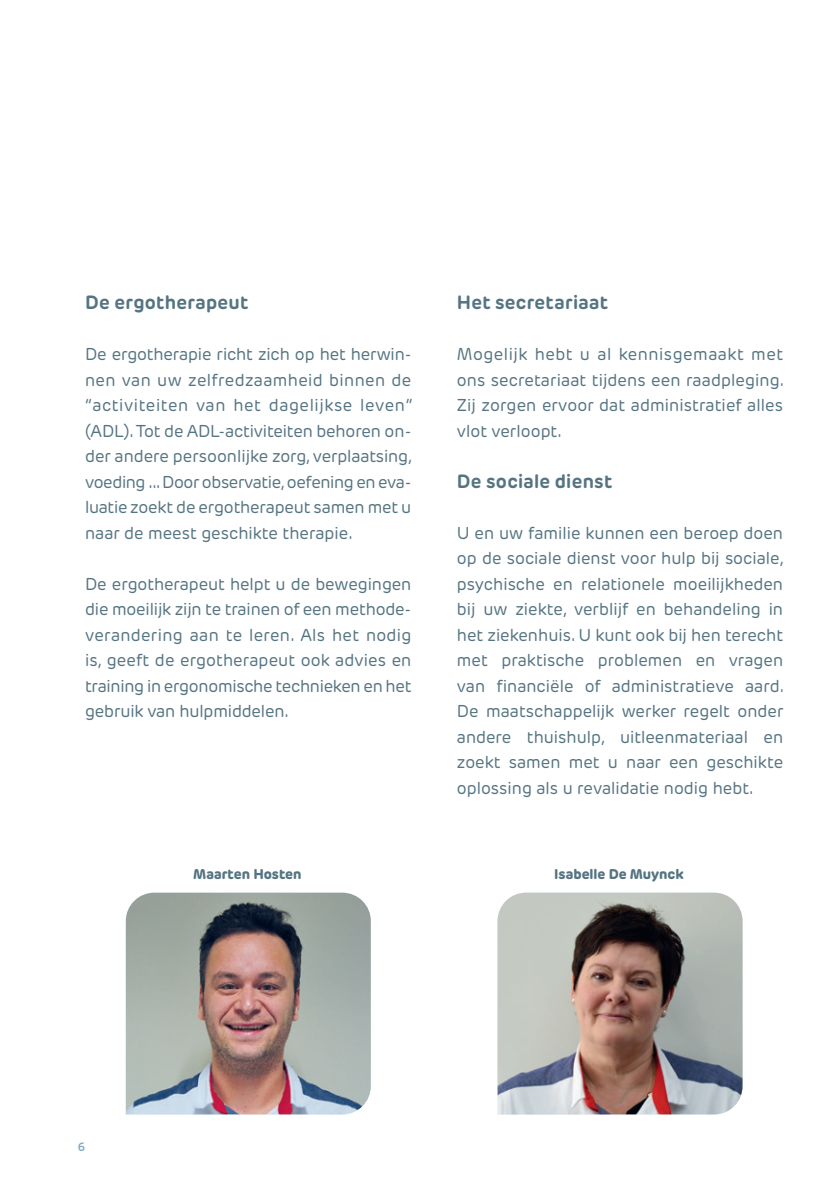
<style>
.page{position:relative;width:840px;height:1191px;background:#fff}
.page>*{position:absolute;margin:0;border:0;box-sizing:border-box;transform-origin:0 0}
.TITEL_N3{font:700 19px "New Rubrik";letter-spacing:.015em;color:#557482}
.BROODTEKST{font:17px/25.6px "New Rubrik";letter-spacing:-.005em;color:#557482;text-align:justify}
.TITEL_N3-2{font:17px/25.6px "New Rubrik";color:#557482;text-align:justify}
.BROODTEKST-2{font:800 14px "New Rubrik";color:#557482}
.t1{font:600 12px "New Rubrik";color:#7fa8bc}
</style>
<div class="page">
<img style="left:126px;top:892px;width:244px;height:222px">
<img style="left:497px;top:892px;width:245px;height:222px">
<p class="TITEL_N3" style="left:85px;top:290px;width:165px">De ergotherapeut</p>
<p class="BROODTEKST" style="left:85px;top:341px;width:328px">De ergotherapie richt zich op het herwin&shy;nen van uw zelfredzaamheid binnen de “activiteiten van het dagelijkse leven” (ADL). Tot de ADL-activiteiten behoren on&shy;der andere persoonlijke zorg, verplaatsing, voeding ... Door observatie, oefening en eva&shy;luatie zoekt de ergotherapeut samen met u naar de meest geschikte therapie.</p>
<p class="BROODTEKST" style="left:85px;top:571px;width:328px">De ergotherapeut helpt u de bewegingen die moeilijk zijn te trainen of een methode&shy;verandering aan te leren. Als het nodig is, geeft de ergotherapeut ook advies en training in ergonomische technieken en het gebruik van hulpmiddelen.</p>
<p class="TITEL_N3" style="left:456px;top:290px;width:152px">Het secretariaat</p>
<p class="BROODTEKST" style="left:456px;top:341px;width:328px">Mogelijk hebt u al kennisgemaakt met ons secretariaat tijdens een raadpleging.<br>Zij zorgen ervoor dat administratief alles vlot verloopt.</p>
<p class="TITEL_N3" style="left:456px;top:469px;width:157px">De sociale dienst</p>
<p class="TITEL_N3-2" style="left:456px;top:520px;width:328px">U en uw familie kunnen een beroep doen op de sociale dienst voor hulp bij sociale, psychische en relationele moeilijkheden bij uw ziekte, verblijf en behandeling in het ziekenhuis. U kunt ook bij hen terecht met praktische problemen en vragen van financiële of administratieve aard.<br>De maatschappelijk werker regelt onder andere thuishulp, uitleenmateriaal en zoekt samen met u naar een geschikte oplossing als u revalidatie nodig hebt.</p>
<p class="t1" style="left:78px;top:1139px;width:9px">6</p>
<p class="BROODTEKST-2" style="left:193px;top:864px;width:110px">Maarten Hosten</p>
<p class="BROODTEKST-2" style="left:554px;top:864px;width:131px">Isabelle De Muynck</p>
</div>
